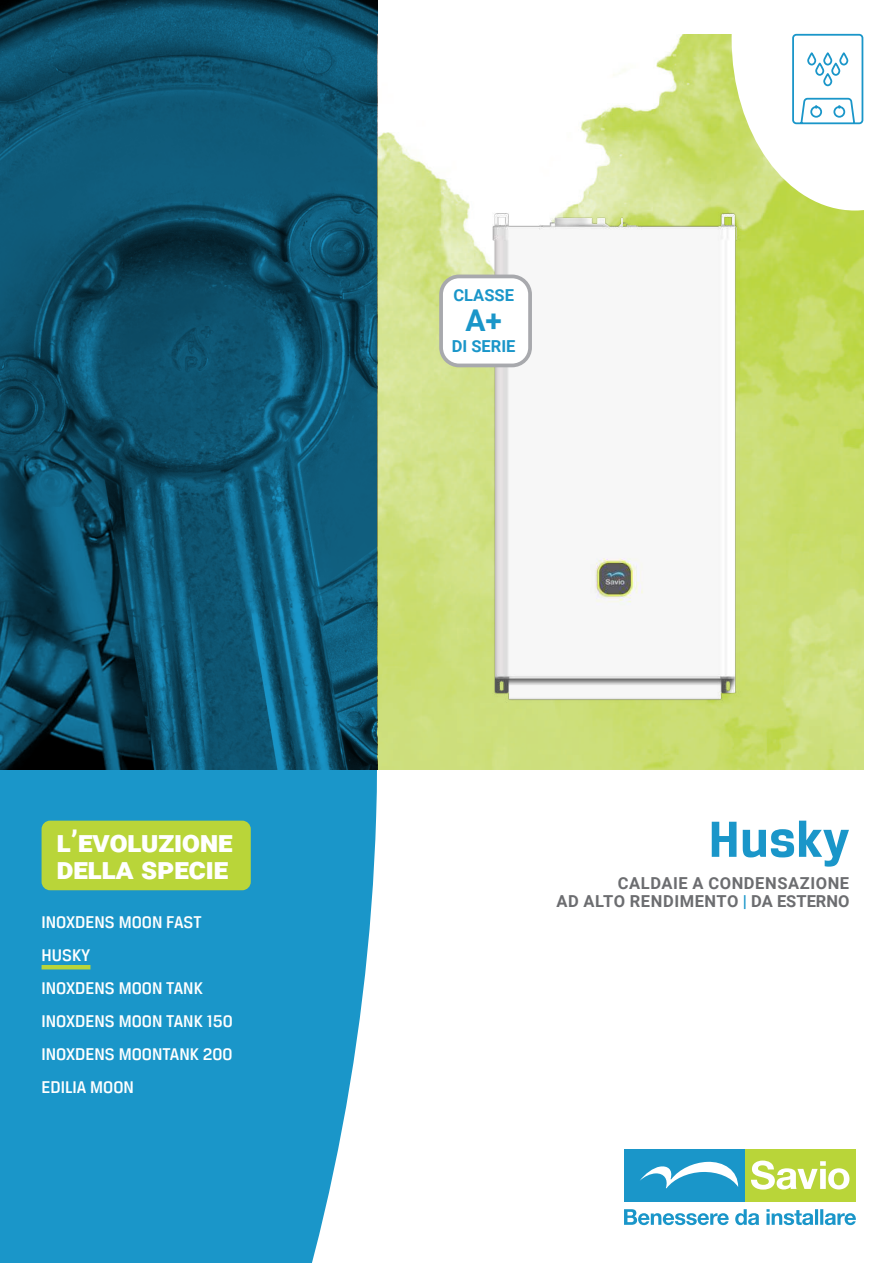
<style>
.page{position:relative;width:893px;height:1263px;background:#fff}
.page>*{position:absolute;margin:0;border:0;box-sizing:border-box;transform-origin:0 0}
.t1{font:700 54px "Breuer Text";color:#1a96c9}
.t2{font:900 30px/27px "Roboto";color:#fff}
.t3{font:700 30px "Roboto";color:#1a96c9}
.t4{font:500 18px/33px "Breuer Text";color:#fff}
.t5{font:700 16.5px/18px "Roboto";letter-spacing:.035em;color:#6c6d70;text-align:right}
.t6{font:700 16.5px "Roboto";color:#1a96c9}
.s1{color:#1a96c9}
</style>
<div class="page">
<img style="left:377px;top:34px;width:486px;height:735px">
<svg style="left:0;top:769px;width:378px;height:494px;background:#299ccc"></svg>
<div style="left:745px;top:1148px;width:111px;height:53px;background:#b9d539"></div>
<svg style="left:751px;top:1160px;width:98px;height:29px"></svg>
<div style="left:624px;top:1148px;width:121px;height:53px;background:#1a96c9"></div>
<svg style="left:640px;top:1161px;width:98px;height:27px"></svg>
<svg style="left:624px;top:1209px;width:232px;height:16px"></svg>
<img style="left:0;top:0;width:377px;height:769px">
<svg style="left:732px;top:33px;width:132px;height:178px"></svg>
<hr style="left:42px;top:965px;width:48px;height:4px;background:#b9d539">
<div style="left:42px;top:821px;width:209px;height:69px;background:#b9d539;border-radius:9px"></div>
<img style="left:437px;top:191px;width:343px;height:523px">
<div style="left:441px;top:276px;width:89px;height:89px;background:#fff;border-radius:18px"></div>
<div style="left:439px;top:275px;width:93px;height:92px;border:4px solid #a8a9ad;border-radius:18px"></div>
<h2 class="t2" style="left:57px;top:827px;width:177px">l’evoluzione della specie</h2>
<p class="t4" style="left:42px;top:905px;width:193px">INOXDENS MOON FAST<br>HUSKY<br>INOXDENS MOON TANK<br>INOXDENS MOON TANK 150<br>INOXDENS MOONTANK 200<br>EDILIA MOON</p>
<p class="t6" style="left:453px;top:284px;width:62px">CLASSE</p>
<h2 class="t3" style="left:465px;top:299px;width:38px">A+</h2>
<p class="t6" style="left:452px;top:335px;width:65px">DI SERIE</p>
<h1 class="t1" style="left:708px;top:810px;width:142px">Husky</h1>
<p class="t5" style="left:556px;top:873px;width:294px">CALDAIE A CONDENSAZIONE<br>AD ALTO RENDIMENTO <span class="s1">|</span> DA ESTERNO</p>
</div>
